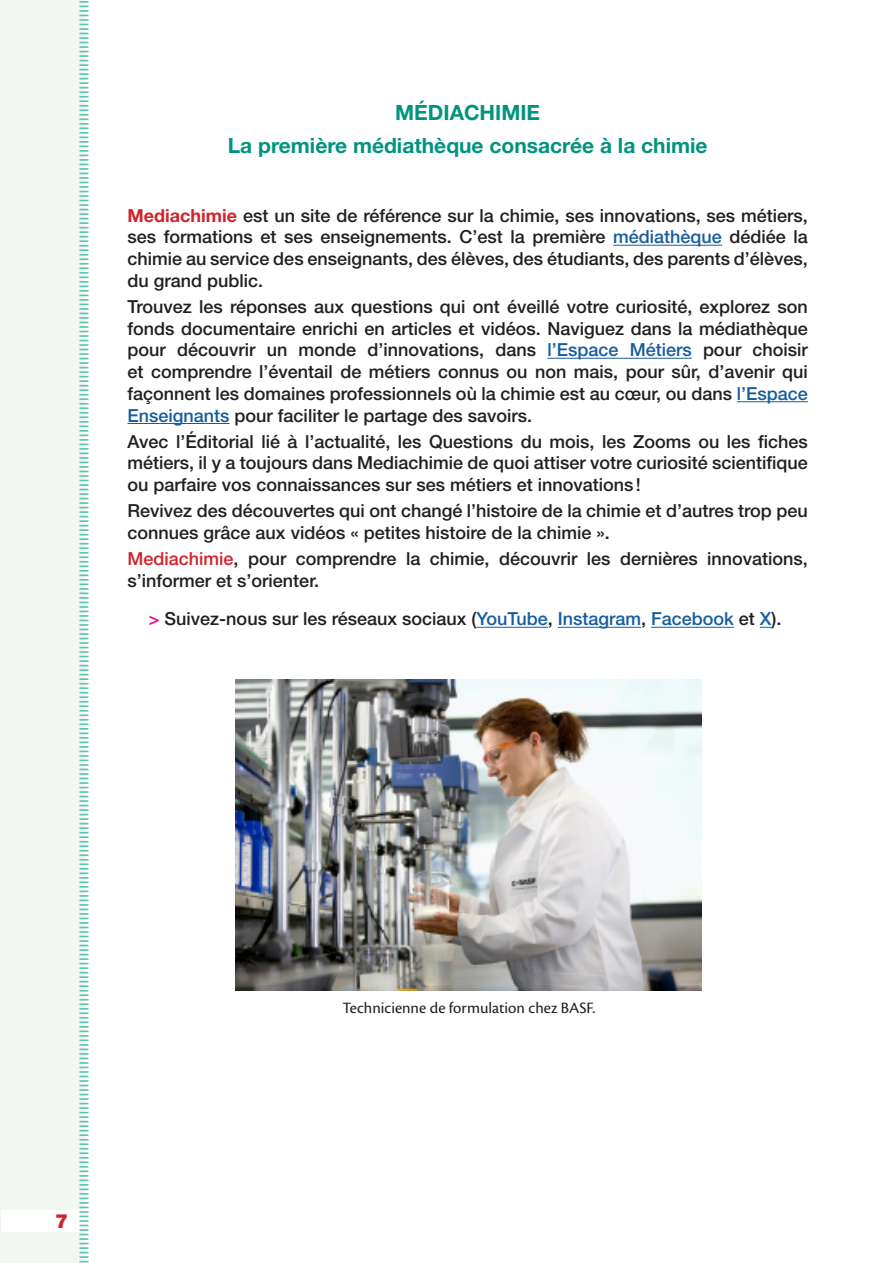
<style>
.page{position:relative;width:893px;height:1263px;background:#fff}
.page>*{position:absolute;margin:0;border:0;box-sizing:border-box;transform-origin:0 0}
.Tx_Consigne_Questions{font:700 21px/33px "Helvetica Neue LT Std";color:#00947f;text-align:center}
.t1{font:900 19.5px "Helvetica Neue LT Std";color:#d1232a}
.Tx_Consigne_Questions-2{font:500 18px/21.8px "Helvetica Neue LT Std";color:#231f20;text-align:justify}
.Légende{font:16.5px "Cronos Pro";color:#231f20}
.s1{font-weight:700;color:#d1232a}
.s2{color:#175d9e}
.s3{color:#d1232a}
.s4{color:#ed028c}
</style>
<div class="page">
<div style="left:0;top:0;width:85px;height:1263px;background:#f2f8f1"></div>
<div style="left:1px;top:1210px;width:84px;height:22px;background:#fff"></div>
<svg style="left:79px;top:1px;width:10px;height:1262px"></svg>
<hr style="left:613px;top:245px;width:109px;height:1px;background:#175d9e">
<hr style="left:547px;top:358px;width:145px;height:1px;background:#175d9e">
<hr style="left:737px;top:401px;width:71px;height:1px;background:#175d9e">
<hr style="left:128px;top:423px;width:102px;height:1px;background:#175d9e">
<hr style="left:476px;top:627px;width:72px;height:1px;background:#175d9e">
<hr style="left:558px;top:627px;width:83px;height:1px;background:#175d9e">
<hr style="left:651px;top:627px;width:83px;height:1px;background:#175d9e">
<svg style="left:760px;top:627px;width:12px;height:1px"></svg>
<img style="left:235px;top:680px;width:466px;height:311px">
<p class="Tx_Consigne_Questions" style="left:228px;top:95px;width:481px">MÉDIACHIMIE<br>La première médiathèque consacrée à la chimie</p>
<p class="Tx_Consigne_Questions-2" style="left:128px;top:204px;width:682px"><span class="s1">Mediachimie</span> est un site de référence sur la chimie, ses innovations, ses métiers, ses formations et ses enseignements. C’est la première <span class="s2">médiathèque</span> dédiée la chimie au service des enseignants, des élèves, des étudiants, des parents d’élèves, du grand public.</p>
<p class="Tx_Consigne_Questions-2" style="left:128px;top:295px;width:682px">Trouvez les réponses aux questions qui ont éveillé votre curiosité, explorez son fonds documentaire enrichi en articles et vidéos. Naviguez dans la médiathèque pour découvrir un monde d’innovations, dans <span class="s2">l’Espace Métiers</span> pour choisir et comprendre l’éventail de métiers connus ou non mais, pour sûr, d’avenir qui façonnent les domaines professionnels où la chimie est au cœur, ou dans <span class="s2">l’Espace Enseignants</span> pour faciliter le partage des savoirs.</p>
<p class="Tx_Consigne_Questions-2" style="left:128px;top:430px;width:682px">Avec l’Éditorial lié à l’actualité, les Questions du mois, les Zooms ou les fiches métiers, il y a toujours dans Mediachimie de quoi attiser votre curiosité scientifique ou parfaire vos connaissances sur ses métiers et innovations!</p>
<p class="Tx_Consigne_Questions-2" style="left:128px;top:500px;width:682px">Revivez des découvertes qui ont changé l’histoire de la chimie et d’autres trop peu connues grâce aux vidéos « petites histoire de la chimie ».</p>
<p class="Tx_Consigne_Questions-2" style="left:128px;top:547px;width:682px"><span class="s3">Mediachimie</span>, pour comprendre la chimie, découvrir les dernières innovations, s’informer et s’orienter.</p>
<p class="Tx_Consigne_Questions-2" style="left:149px;top:608px;width:634px"><span class="s4">&gt;</span> Suivez-nous sur les réseaux sociaux (<span class="s2">YouTube</span>, <span class="s2">Instagram</span>, <span class="s2">Facebook</span> et <span class="s2">X</span>).</p>
<p class="t1" style="left:55px;top:1210px;width:15px">7</p>
<p class="Légende" style="left:342px;top:998px;width:254px">Technicienne de formulation chez BASF.</p>
</div>
